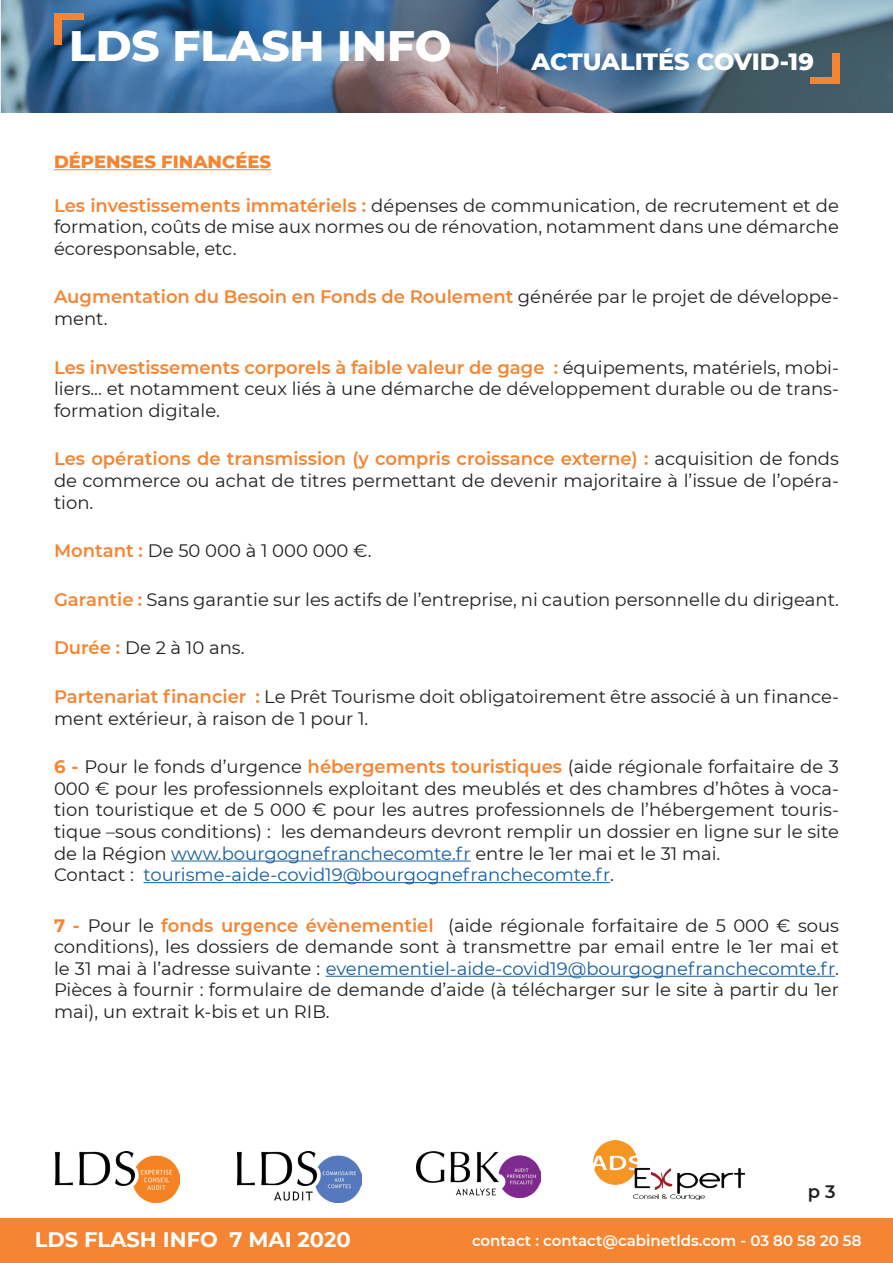
<style>
.page{position:relative;width:893px;height:1263px;background:#fff}
.page>*{position:absolute;margin:0;border:0;box-sizing:border-box;transform-origin:0 0}
.t1{font:800 43.5px "Montserrat";color:#fff}
.t2{font:800 24px "Montserrat";letter-spacing:-.005em;color:#fff}
.t3{font:700 21px "Montserrat";color:#fff}
.t4{font:18px/21.6px "Montserrat";color:#231f20;text-align:justify}
.t5{font:600 18px/21.6px "Montserrat";color:#f58532}
.t6{font:800 18px "Montserrat";color:#f58532}
.t7{font:600 18px "Montserrat";color:#231f20}
.t8{font:600 15px "Montserrat";color:#fff}
.s1{font-weight:600;color:#f58532}
.s2{font-weight:400;color:#231f20}
.s3{font-weight:700;color:#f58532}
.s4{color:#175d9e}
</style>
<div class="page">
<div style="left:0;top:1218px;width:893px;height:45px;background:#f58532"></div>
<img style="left:55px;top:1151px;width:125px;height:51px">
<img style="left:237px;top:1151px;width:124px;height:51px">
<img style="left:416px;top:1151px;width:124px;height:46px">
<img style="left:594px;top:1141px;width:151px;height:58px">
<img style="left:0;top:0;width:893px;height:113px">
<div style="left:55px;top:14px;width:29px;height:6px;background:#f58532"></div>
<div style="left:55px;top:14px;width:7px;height:30px;background:#f58532"></div>
<div style="left:810px;top:78px;width:29px;height:6px;background:#f58532"></div>
<div style="left:832px;top:54px;width:7px;height:30px;background:#f58532"></div>
<hr style="left:54px;top:169px;width:217px;height:1px;background:#f58532">
<hr style="left:171px;top:860px;width:300px;height:1px;background:#175d9e">
<hr style="left:143px;top:882px;width:467px;height:1px;background:#175d9e">
<hr style="left:326px;top:976px;width:509px;height:1px;background:#175d9e">
<h1 class="t1" style="left:69px;top:14px;width:384px">LDS FLASH INFO</h1>
<h2 class="t2" style="left:531px;top:44px;width:284px">ACTUALITÉS COVID-19</h2>
<p class="t6" style="left:54px;top:149px;width:219px">DÉPENSES FINANCÉES</p>
<p class="t4" style="left:54px;top:194px;width:786px"><span class="s1">Les investissements immatériels :</span> dépenses de communication, de recrutement et de formation, coûts de mise aux normes ou de rénovation, notamment dans une démarche écoresponsable, etc.</p>
<p class="t5" style="left:54px;top:285px;width:786px">Augmentation du Besoin en Fonds de Roulement <span class="s2">générée par le projet de développe&shy;ment.</span></p>
<p class="t4" style="left:54px;top:356px;width:786px"><span class="s1">Les investissements corporels à faible valeur de gage :</span> équipements, matériels, mobi&shy;liers... et notamment ceux liés à une démarche de développement durable ou de trans&shy;formation digitale.</p>
<p class="t4" style="left:54px;top:448px;width:786px"><span class="s1">Les opérations de transmission (y compris croissance externe) :</span> acquisition de fonds de commerce ou achat de titres permettant de devenir majoritaire à l’issue de l’opéra&shy;tion.</p>
<p class="t4" style="left:54px;top:539px;width:319px"><span class="s1">Montant :</span> De 50 000 à 1 000 000 €.</p>
<p class="t4" style="left:54px;top:588px;width:786px"><span class="s1">Garantie :</span> Sans garantie sur les actifs de l’entreprise, ni caution personnelle du dirigeant.</p>
<p class="t4" style="left:54px;top:637px;width:192px"><span class="s1">Durée :</span> De 2 à 10 ans.</p>
<p class="t4" style="left:54px;top:685px;width:786px"><span class="s1">Partenariat financier :</span> Le Prêt Tourisme doit obligatoirement être associé à un finance&shy;ment extérieur, à raison de 1 pour 1.</p>
<p class="t4" style="left:54px;top:755px;width:786px;text-align:left"><span class="s3">6 -</span> Pour le fonds d’urgence <span class="s1">hébergements touristiques</span> (aide régionale forfaitaire de 3<br>000 € pour les professionnels exploitant des meublés et des chambres d’hôtes à voca&shy;tion touristique et de 5 000 € pour les autres professionnels de l’hébergement touris&shy;tique –sous conditions) : les demandeurs devront remplir un dossier en ligne sur le site de la Région <span class="s4">www.bourgognefranchecomte.fr</span> entre le 1er mai et le 31 mai.<br>Contact : <span class="s4">tourisme-aide-covid19@bourgognefranchecomte.fr</span>.</p>
<p class="t4" style="left:54px;top:914px;width:786px"><span class="s3">7 -</span> Pour le <span class="s1">fonds urgence évènementiel</span> (aide régionale forfaitaire de 5 000 € sous conditions), les dossiers de demande sont à transmettre par email entre le 1er mai et le 31 mai à l’adresse suivante : <span class="s4">evenementiel-aide-covid19@bourgognefranchecomte.fr</span>.<br>Pièces à fournir : formulaire de demande d’aide (à télécharger sur le site à partir du 1er mai), un extrait k-bis et un RIB.</p>
<p class="t7" style="left:808px;top:1178px;width:29px">p 3</p>
<p class="t3" style="left:35px;top:1224px;width:317px">LDS FLASH INFO 7 MAI 2020</p>
<p class="t8" style="left:472px;top:1230px;width:391px">contact : contact@cabinetlds.com - 03 80 58 20 58</p>
</div>
